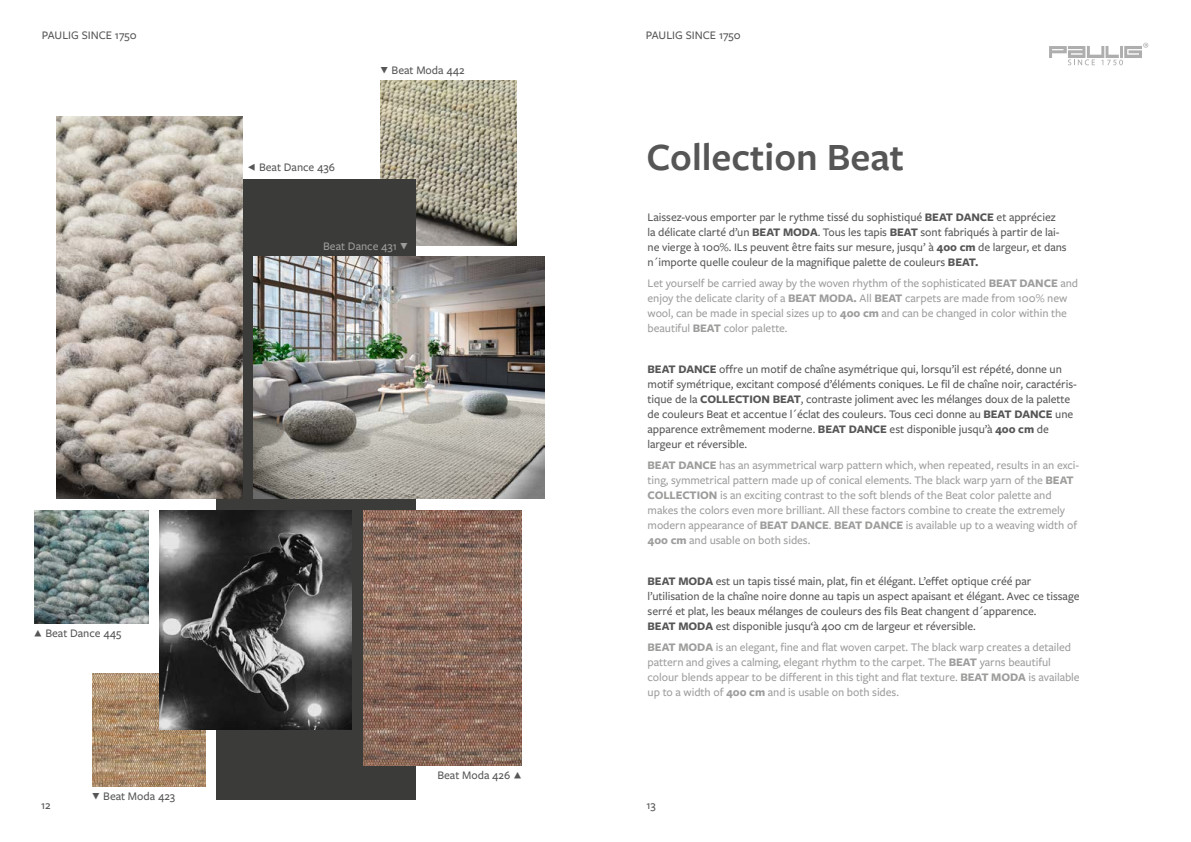
<style>
.page{position:relative;width:1191px;height:842px;background:#fff}
.page>*{position:absolute;margin:0;border:0;box-sizing:border-box;transform-origin:0 0}
.t1{font:600 40px "Freight Sans Pro";color:#575656}
.t2{font:500 12px/15px "Freight Sans Pro";letter-spacing:-.005em;color:#575656}
.t3{font:500 12px/15px "Freight Sans Pro";letter-spacing:-.005em;color:#9d9d9c}
.s1{font-weight:700}
</style>
<div class="page">
<svg style="left:1049px;top:43px;width:99px;height:22px"></svg>
<img style="left:92px;top:673px;width:113px;height:113px">
<img style="left:381px;top:81px;width:135px;height:164px">
<div style="left:216px;top:179px;width:200px;height:620px;background:#3b3b3a"></div>
<img style="left:56px;top:116px;width:186px;height:383px">
<img style="left:254px;top:257px;width:290px;height:242px">
<img style="left:363px;top:511px;width:158px;height:254px">
<img style="left:35px;top:510px;width:113px;height:114px">
<img style="left:159px;top:510px;width:193px;height:220px">
<p class="t2" style="left:42px;top:27px;width:96px">PAULIG SINCE 1750</p>
<p class="t2" style="left:247px;top:159px;width:89px">H Beat Dance 436</p>
<p class="t2" style="left:380px;top:62px;width:86px">G Beat Moda 442</p>
<p class="t3" style="left:323px;top:239px;width:87px">Beat Dance 431 G</p>
<p class="t2" style="left:34px;top:625px;width:89px">E Beat Dance 445</p>
<p class="t2" style="left:41px;top:797px;width:11px">12</p>
<p class="t2" style="left:91px;top:788px;width:85px">G Beat Moda 423</p>
<p class="t2" style="left:437px;top:767px;width:86px">Beat Moda 426 E</p>
<p class="t2" style="left:645px;top:27px;width:96px">PAULIG SINCE 1750</p>
<h1 class="t1" style="left:646px;top:129px;width:259px">Collection Beat</h1>
<p class="t2" style="left:647px;top:209px;width:421px">Laissez-vous emporter par le rythme tissé du sophistiqué <span class="s1">BEAT DANCE</span> et appréciez<br>la délicate clarté d’un <span class="s1">BEAT MODA</span>. Tous les tapis <span class="s1">BEAT</span> sont fabriqués à partir de lai&shy;ne vierge à 100%. ILs peuvent être faits sur mesure, jusqu’ à <span class="s1">400 cm</span> de largeur, et dans n´importe quelle couleur de la magnifique palette de couleurs <span class="s1">BEAT.</span></p>
<p class="t3" style="left:647px;top:275px;width:432px">Let yourself be carried away by the woven rhythm of the sophisticated <span class="s1">BEAT DANCE</span> and enjoy the delicate clarity of a <span class="s1">BEAT MODA.</span> All <span class="s1">BEAT</span> carpets are made from 100% new wool, can be made in special sizes up to <span class="s1">400 cm</span> and can be changed in color within the beautiful <span class="s1">BEAT</span> color palette.</p>
<p class="t2" style="left:647px;top:361px;width:431px"><span class="s1">BEAT DANCE</span> offre un motif de chaîne asymétrique qui, lorsqu’il est répété, donne un motif symétrique, excitant composé d’éléments coniques. Le fil de chaîne noir, caractéris&shy;tique de la <span class="s1">COLLECTION BEAT</span>, contraste joliment avec les mélanges doux de la palette de couleurs Beat et accentue l´éclat des couleurs. Tous ceci donne au <span class="s1">BEAT DANCE</span> une apparence extrêmement moderne. <span class="s1">BEAT DANCE</span> est disponible jusqu’à <span class="s1">400 cm</span> de largeur et réversible.</p>
<p class="t3" style="left:647px;top:457px;width:433px"><span class="s1">BEAT DANCE</span> has an asymmetrical warp pattern which, when repeated, results in an exci&shy;ting, symmetrical pattern made up of conical elements. The black warp yarn of the <span class="s1">BEAT COLLECTION</span> is an exciting contrast to the soft blends of the Beat color palette and makes the colors even more brilliant. All these factors combine to create the extremely modern appearance of <span class="s1">BEAT DANCE</span>. <span class="s1">BEAT DANCE</span> is available up to a weaving width of <span class="s1">400 cm</span> and usable on both sides.</p>
<p class="t2" style="left:647px;top:573px;width:433px"><span class="s1">BEAT MODA</span> est un tapis tissé main, plat, fin et élégant. L’effet optique créé par l’utilisation de la chaîne noire donne au tapis un aspect apaisant et élégant. Avec ce tissage serré et plat, les beaux mélanges de couleurs des fils Beat changent d´apparence.<br><span class="s1">BEAT MODA</span> est disponible jusqu‘à 400 cm de largeur et réversible.</p>
<p class="t3" style="left:647px;top:639px;width:433px"><span class="s1">BEAT MODA</span> is an elegant, fine and flat woven carpet. The black warp creates a detailed pattern and gives a calming, elegant rhythm to the carpet. The <span class="s1">BEAT</span> yarns beautiful colour blends appear to be different in this tight and flat texture. <span class="s1">BEAT MODA</span> is available up to a width of <span class="s1">400 cm</span> and is usable on both sides.</p>
<p class="t2" style="left:646px;top:797px;width:11px">13</p>
</div>
